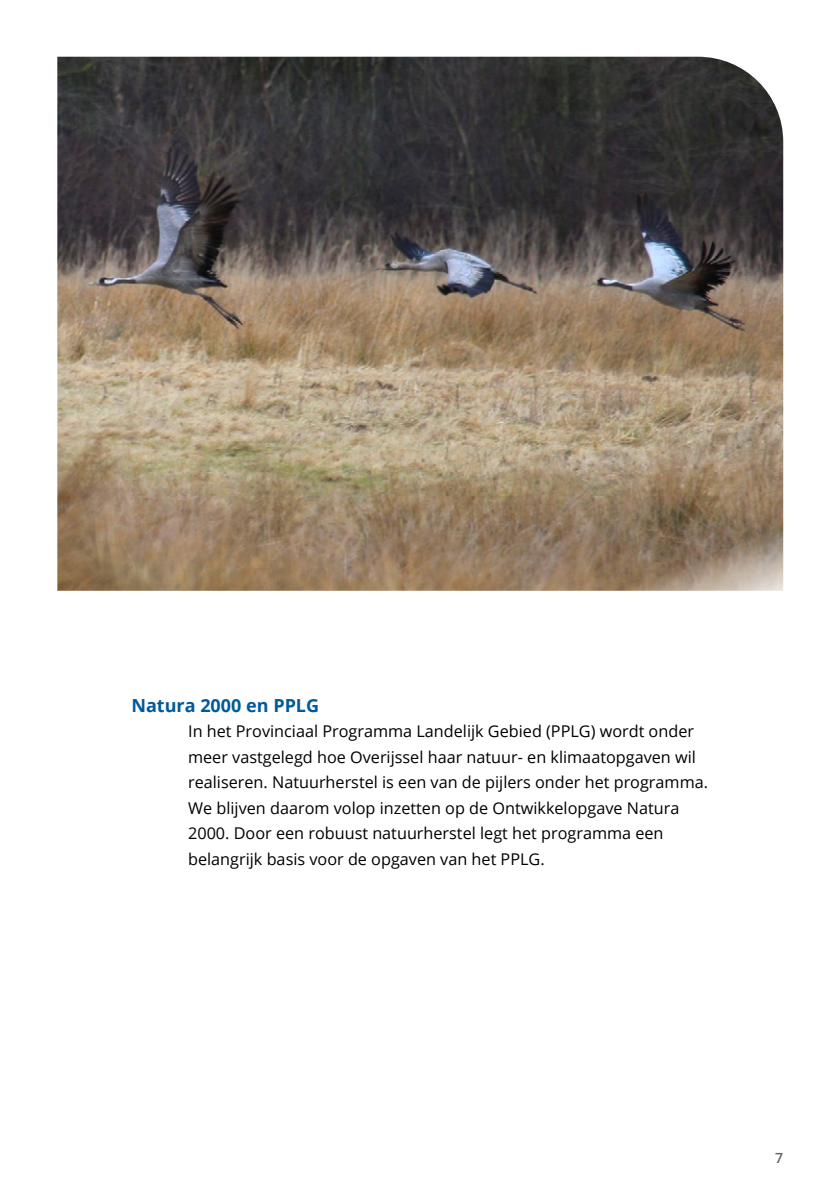
<style>
.page{position:relative;width:840px;height:1191px;background:#fff}
.page>*{position:absolute;margin:0;border:0;box-sizing:border-box;transform-origin:0 0}
.H2_Tussenkop{font:700 18px "Open Sans";color:#005a9a}
.Platte_tekst_1_kolom{font:16.2px/25.6px "Open Sans";color:#000}
.t1{font:600 14px "Open Sans";color:#646363}
</style>
<div class="page">
<img style="left:57px;top:57px;width:725px;height:534px">
<h2 class="H2_Tussenkop" style="left:131px;top:692px;width:189px">Natura 2000 en PPLG</h2>
<p class="Platte_tekst_1_kolom" style="left:188px;top:718px;width:521px">In het Provinciaal Programma Landelijk Gebied (PPLG) wordt onder meer vastgelegd hoe Overijssel haar natuur- en klimaatopgaven wil realiseren. Natuurherstel is een van de pijlers onder het programma.<br>We blijven daarom volop inzetten op de Ontwikkelopgave Natura 2000. Door een robuust natuurherstel legt het programma een belangrijk basis voor de opgaven van het PPLG.</p>
<p class="t1" style="left:774px;top:1148px;width:9px">7</p>
</div>
